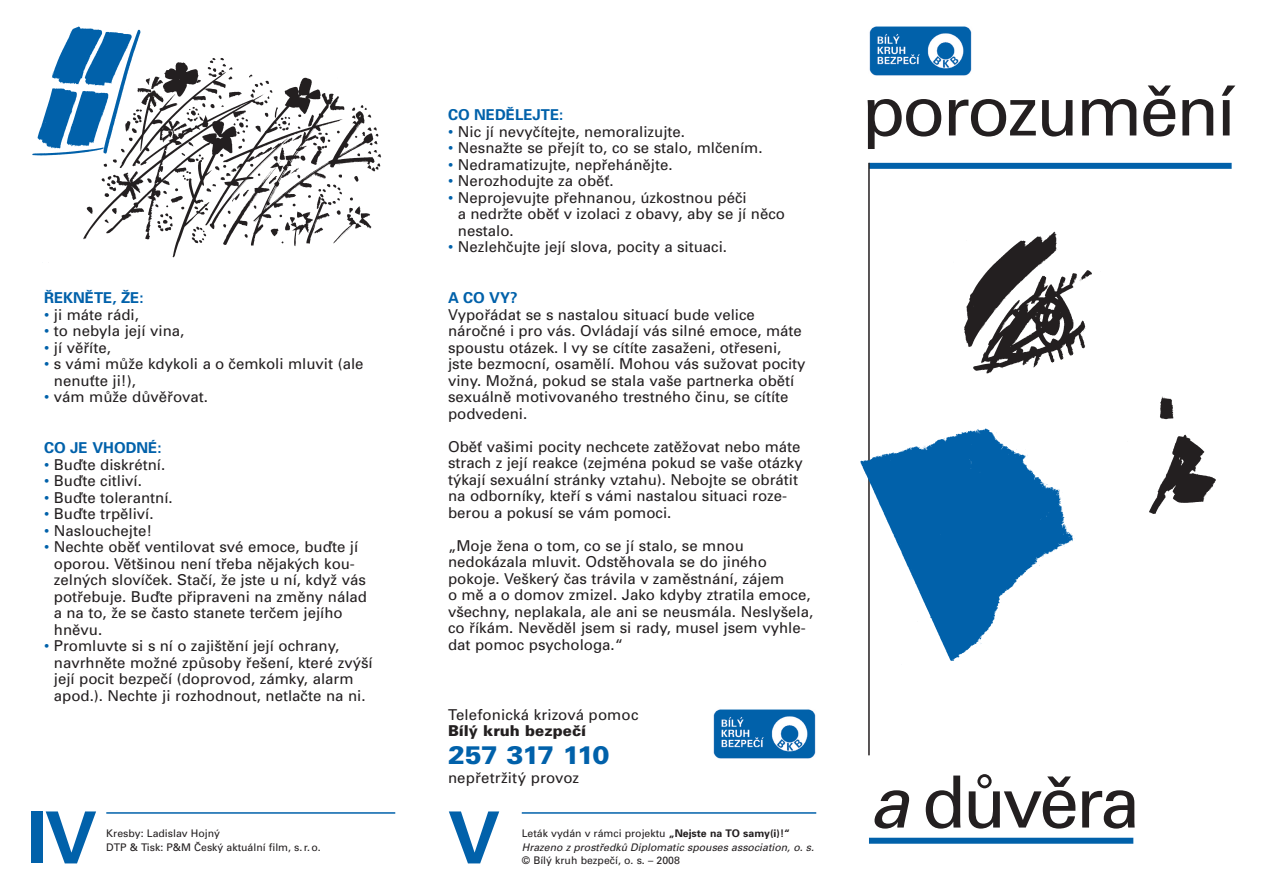
<style>
.page{position:relative;width:1263px;height:893px;background:#fff}
.page>*{position:absolute;margin:0;border:0;box-sizing:border-box;transform-origin:0 0}
.t1{font:72px "Univers CE";letter-spacing:-.05em;color:#231f20}
.t2{font:700 72px "Univers CE";color:#0161aa}
.t3{font:70.5px "Univers CE";letter-spacing:-.04em;color:#231f20}
.t4{font:900 25.5px "Univers CE";letter-spacing:-.05em;color:#0161aa}
.t5{font:15px/16.5px "Univers CE";color:#231f20}
.t6{font:700 15px "Univers CE";color:#0161aa}
.t7{font:900 15px "Univers CE";color:#231f20}
.t8{font:italic 10.5px/13.5px "Univers CE";color:#231f20}
.t9{font:10.5px/13.5px "Univers CE";color:#231f20}
.s1{color:#0161aa}
.s2{font-style:normal}
.s3{font-weight:700;font-style:normal}
.s4{font-style:italic}
</style>
<div class="page">
<img style="left:232px;top:68px;width:150px;height:178px">
<img style="left:32px;top:26px;width:200px;height:232px">
<div style="left:869px;top:163px;width:362px;height:6px;background:#0161aa"></div>
<div style="left:869px;top:838px;width:264px;height:6px;background:#0161aa"></div>
<hr style="left:868px;top:163px;width:2px;height:592px;background:#231f20">
<img style="left:860px;top:240px;width:356px;height:430px">
<hr style="left:522px;top:812px;width:294px;height:2px;background:#0161aa">
<img style="left:869px;top:26px;width:103px;height:50px">
<img style="left:713px;top:709px;width:103px;height:50px">
<hr style="left:106px;top:812px;width:289px;height:2px;background:#0161aa">
<p class="t6" style="left:44px;top:290px;width:101px">ŘEKNĚTE, ŽE:</p>
<p class="t5" style="left:44px;top:307px;width:96px"><span class="s1">•</span> ji máte rádi,</p>
<p class="t5" style="left:44px;top:323px;width:142px"><span class="s1">•</span> to nebyla její vina,</p>
<p class="t5" style="left:44px;top:340px;width:68px"><span class="s1">•</span> jí věříte,</p>
<p class="t5" style="left:54px;top:356px;width:311px;text-indent:-10px"><span class="s1">•</span> s vámi může kdykoli a o čemkoli mluvit (ale nenuťte ji!),</p>
<p class="t5" style="left:44px;top:389px;width:166px"><span class="s1">•</span> vám může důvěřovat.</p>
<p class="t6" style="left:44px;top:440px;width:119px">CO JE VHODNÉ:</p>
<p class="t5" style="left:44px;top:457px;width:123px"><span class="s1">•</span> Buďte diskrétní.</p>
<p class="t5" style="left:44px;top:473px;width:99px"><span class="s1">•</span> Buďte citliví.</p>
<p class="t5" style="left:44px;top:490px;width:130px"><span class="s1">•</span> Buďte tolerantní.</p>
<p class="t5" style="left:44px;top:506px;width:111px"><span class="s1">•</span> Buďte trpěliví.</p>
<p class="t5" style="left:44px;top:523px;width:110px"><span class="s1">•</span> Naslouchejte!</p>
<p class="t5" style="left:54px;top:539px;width:315px;text-indent:-10px"><span class="s1">•</span> Nechte oběť ventilovat své emoce, buďte jí oporou. Většinou není třeba nějakých kou&shy;zelných slovíček. Stačí, že jste u ní, když vás potřebuje. Buďte připraveni na změny nálad a na to, že se často stanete terčem jejího hněvu.</p>
<p class="t5" style="left:54px;top:638px;width:320px;text-indent:-10px"><span class="s1">•</span> Promluvte si s ní o zajištění její ochrany, navrhněte možné způsoby řešení, které zvýší její pocit bezpečí (doprovod, zámky, alarm apod.). Nechte ji rozhodnout, netlačte na ni.</p>
<h1 class="t2" style="left:27px;top:797px;width:71px">IV</h1>
<p class="t9" style="left:106px;top:827px;width:216px">Kresby: Ladislav Hojný<br>DTP &amp; Tisk: P&amp;M Český aktuální film, s. r. o.</p>
<p class="t6" style="left:448px;top:106px;width:117px">CO NEDĚLEJTE:</p>
<p class="t5" style="left:448px;top:123px;width:238px"><span class="s1">•</span> Nic jí nevyčítejte, nemoralizujte.</p>
<p class="t5" style="left:448px;top:140px;width:316px"><span class="s1">•</span> Nesnažte se přejít to, co se stalo, mlčením.</p>
<p class="t5" style="left:448px;top:156px;width:226px"><span class="s1">•</span> Nedramatizujte, nepřehánějte.</p>
<p class="t5" style="left:448px;top:173px;width:167px"><span class="s1">•</span> Nerozhodujte za oběť.</p>
<p class="t5" style="left:458px;top:189px;width:329px;text-indent:-10px"><span class="s1">•</span> Neprojevujte přehnanou, úzkostnou péči<br>a nedržte oběť v izolaci z obavy, aby se jí něco nestalo.</p>
<p class="t5" style="left:448px;top:239px;width:281px"><span class="s1">•</span> Nezlehčujte její slova, pocity a situaci.</p>
<p class="t6" style="left:448px;top:289px;width:71px">A CO VY?</p>
<p class="t5" style="left:448px;top:306px;width:359px">Vypořádat se s nastalou situací bude velice náročné i pro vás. Ovládají vás silné emoce, máte spoustu otázek. I vy se cítíte zasaženi, otřeseni, jste bezmocní, osamělí. Mohou vás sužovat pocity viny. Možná, pokud se stala vaše partnerka obětí sexuálně motivovaného trestného činu, se cítíte podvedeni.</p>
<p class="t5" style="left:448px;top:438px;width:356px">Oběť vašimi pocity nechcete zatěžovat nebo máte strach z její reakce (zejména pokud se vaše otázky týkají sexuální stránky vztahu). Nebojte se obrátit na odborníky, kteří s vámi nastalou situaci roze&shy;berou a pokusí se vám pomoci.</p>
<p class="t5" style="left:448px;top:537px;width:367px">„Moje žena o tom, co se jí stalo, se mnou nedokázala mluvit. Odstěhovala se do jiného pokoje. Veškerý čas trávila v zaměstnání, zájem<br>o mě a o domov zmizel. Jako kdyby ztratila emoce, všechny, neplakala, ale ani se neusmála. Neslyšela, co říkám. Nevěděl jsem si rady, musel jsem vyhle&shy;dat pomoc psychologa.“</p>
<p class="t5" style="left:448px;top:706px;width:192px">Telefonická krizová pomoc</p>
<p class="t7" style="left:448px;top:722px;width:140px">Bílý kruh bezpečí</p>
<h3 class="t4" style="left:448px;top:740px;width:163px">257 317 110</h3>
<p class="t5" style="left:448px;top:770px;width:133px">nepřetržitý provoz</p>
<h1 class="t2" style="left:448px;top:797px;width:53px">V</h1>
<p class="t8" style="left:522px;top:827px;width:294px"><span class="s2">Leták vydán v rámci projektu</span> <span class="s3">„Nejste na TO samy(i)!“<br></span>Hrazeno z prostředků Diplomatic spouses association, o. s.</p>
<p class="t9" style="left:522px;top:854px;width:160px">© Bílý kruh bezpečí, o. s. – 2008</p>
<h2 class="t3" style="left:862px;top:71px;width:376px">porozumění</h2>
<h1 class="t1" style="left:869px;top:761px;width:272px"><span class="s4">a</span> důvěra</h1>
</div>
